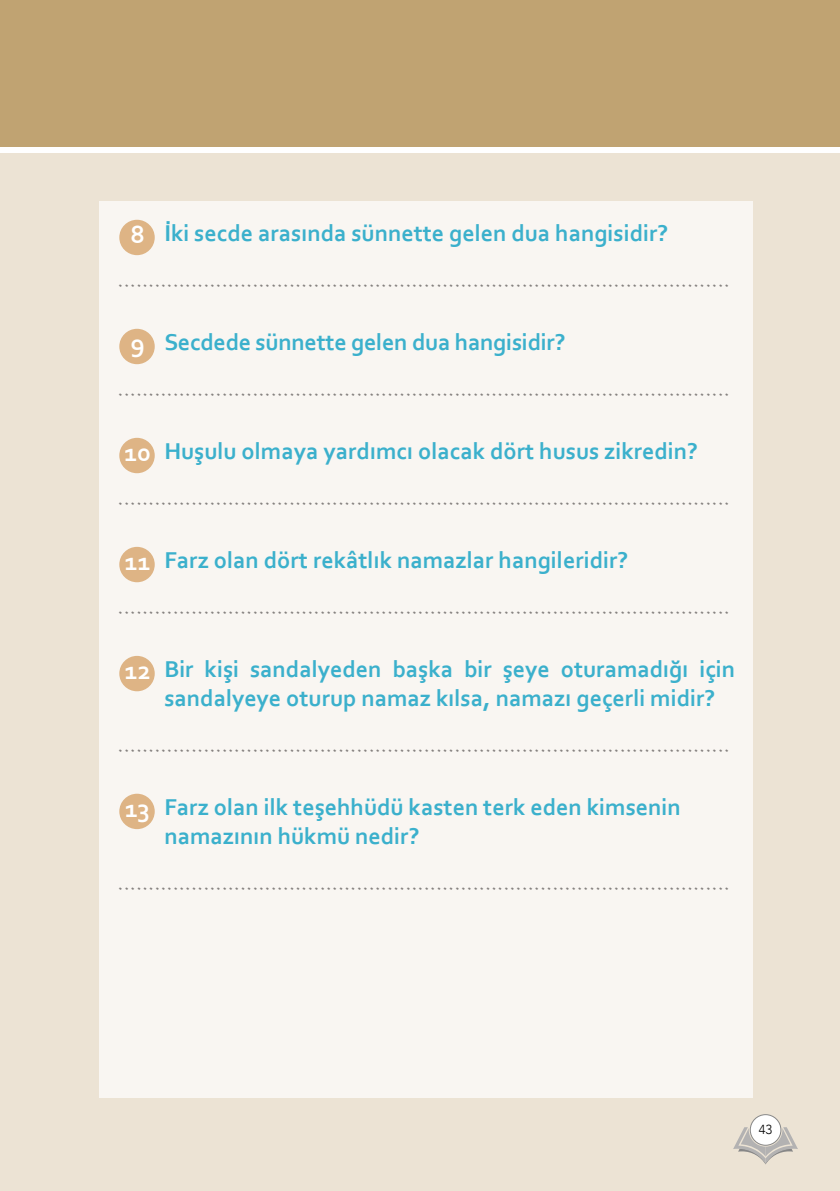
<style>
.page{position:relative;width:840px;height:1191px;background:#fff}
.page>*{position:absolute;margin:0;border:0;box-sizing:border-box;transform-origin:0 0}
.t1{font:700 24px/28.8px "Corbel";color:#3bb0cc}
.t2{font:22px "Muna";color:#868280}
.t3{font:300 13.2px "Avenir";color:#000}
.s1{font-size:26px;color:#fff}
</style>
<div class="page">
<div style="left:0;top:153px;width:839px;height:1038px;background:#ece3d4"></div>
<div style="left:99px;top:201px;width:653px;height:896px;background:#f9f6f2"></div>
<div style="left:119px;top:220px;width:36px;height:35px;background:#deb485;border-radius:50%"></div>
<div style="left:119px;top:329px;width:36px;height:35px;background:#deb485;border-radius:50%"></div>
<div style="left:119px;top:438px;width:36px;height:35px;background:#deb485;border-radius:50%"></div>
<div style="left:119px;top:547px;width:36px;height:35px;background:#deb485;border-radius:50%"></div>
<div style="left:119px;top:656px;width:36px;height:35px;background:#deb485;border-radius:50%"></div>
<div style="left:119px;top:793px;width:36px;height:36px;background:#deb485;border-radius:50%"></div>
<div style="left:0;top:0;width:839px;height:146px;background:#c0a372"></div>
<svg style="left:733px;top:1127px;width:64px;height:37px"></svg>
<div style="left:749px;top:1114px;width:31px;height:31px;background:#fff;border-radius:50%"></div>
<div style="left:749px;top:1114px;width:31px;height:31px;border:1px solid #878787;border-radius:50%"></div>
<p class="t1" style="left:130px;top:218px;width:539px"><span class="s1">8</span> İki secde arasında sünnette gelen dua hangisidir?</p>
<p class="t2" style="left:119px;top:267px;width:613px">....................................................................................................</p>
<p class="t1" style="left:130px;top:327px;width:436px"><span class="s1">9</span> Secdede sünnette gelen dua hangisidir?</p>
<p class="t2" style="left:119px;top:376px;width:613px">....................................................................................................</p>
<p class="t1" style="left:125px;top:436px;width:574px"><span class="s1">10</span> Huşulu olmaya yardımcı olacak dört husus zikredin?</p>
<p class="t2" style="left:119px;top:485px;width:613px">....................................................................................................</p>
<p class="t1" style="left:125px;top:545px;width:504px"><span class="s1">11</span> Farz olan dört rekâtlık namazlar hangileridir?</p>
<p class="t2" style="left:119px;top:594px;width:613px">....................................................................................................</p>
<p class="t1" style="left:164px;top:654px;width:572px;text-indent:-39px"><span class="s1">12</span> Bir kişi sandalyeden başka bir şeye oturamadığı için sandalyeye oturup namaz kılsa, namazı geçerli midir?</p>
<p class="t2" style="left:119px;top:731px;width:613px">....................................................................................................</p>
<p class="t1" style="left:164px;top:792px;width:517px;text-indent:-39px"><span class="s1">13</span> Farz olan ilk teşehhüdü kasten terk eden kimsenin namazının hükmü nedir?</p>
<p class="t2" style="left:119px;top:869px;width:613px">....................................................................................................</p>
<p class="t3" style="left:758px;top:1121px;width:15px">43</p>
</div>
